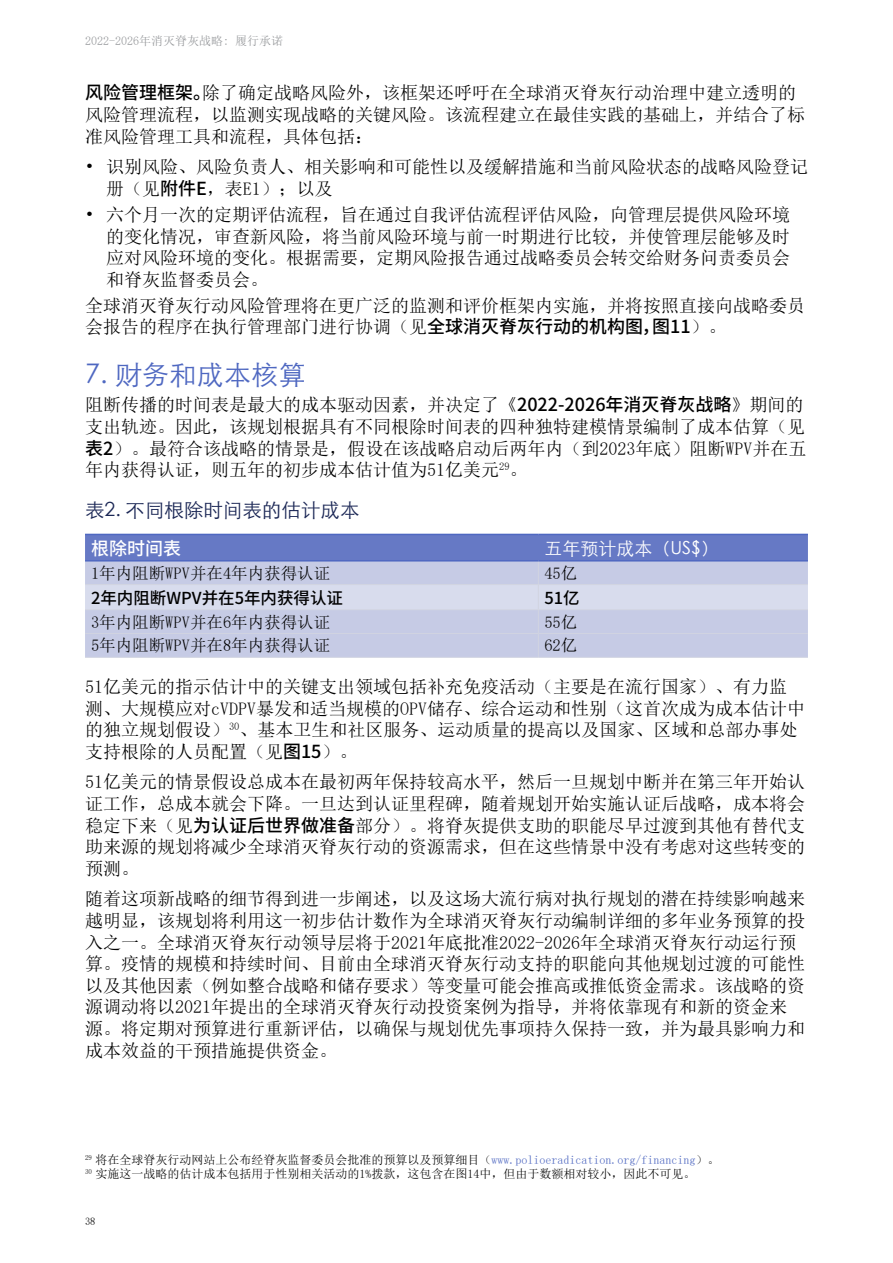
<style>
.page{position:relative;width:893px;height:1263px;background:#fff}
.page>*{position:absolute;margin:0;border:0;box-sizing:border-box;transform-origin:0 0}
.t1{font:27px "ST Xihei";letter-spacing:.01em;color:#4f68c1}
.Figure_Title_Chinese{font:19.5px "ST Xihei";color:#1b2755}
.Body_Text_Chinese{font:18px/21.6px "Sim Sun";color:#000}
.Table_Heading_Chines{font:18px "ST Xihei";color:#fff}
.Table_Heading_Chines-2{font:500 18px "Noto Sans CJ Ksc";color:#fff}
.Table_Text_Chinese{font:16.5px "Sim Sun";color:#000}
.Table_Text_Chinese-2{font:500 16.5px "Noto Sans CJ Ksc";color:#000}
.Footnote_1_Chinies{font:12px "Sim Sun";color:#000}
.t2{font:12px "Sim Sun";color:#939598}
.t3{font:10.5px "Sim Sun";color:#000}
.s1{font-family:"Noto Sans CJ Ksc";font-weight:500}
.s2{color:#4f68c1}
</style>
<div class="page">
<svg style="left:85px;top:535px;width:723px;height:122px;background:#b5bddf"></svg>
<hr style="left:85px;top:657px;width:453px;height:1px;background:#d1d4e1">
<hr style="left:538px;top:657px;width:270px;height:1px;background:#d1d4e1">
<hr style="left:85px;top:534px;width:453px;height:1px;background:#4f68c1">
<hr style="left:538px;top:534px;width:270px;height:1px;background:#4f68c1">
<hr style="left:85px;top:560px;width:453px;height:1px;background:#4f68c1">
<hr style="left:538px;top:560px;width:270px;height:1px;background:#4f68c1">
<p class="t2" style="left:85px;top:34px;width:199px">2022-2026年消灭脊灰战略: 履行承诺</p>
<p class="Body_Text_Chinese" style="left:85px;top:82px;width:721px"><span class="s1">风险管理框架。</span>除了确定战略风险外，该框架还呼吁在全球消灭脊灰行动治理中建立透明的风险管理流程，以监测实现战略的关键风险。该流程建立在最佳实践的基础上，并结合了标准风险管理工具和流程，具体包括：</p>
<p class="Body_Text_Chinese" style="left:106px;top:156px;width:703px;text-indent:-21px">• 识别风险、风险负责人、相关影响和可能性以及缓解措施和当前风险状态的战略风险登记册（见<span class="s1">附件E</span>，表E1）；以及</p>
<p class="Body_Text_Chinese" style="left:106px;top:204px;width:685px;text-align:justify;text-indent:-21px">• 六个月一次的定期评估流程，旨在通过自我评估流程评估风险，向管理层提供风险环境的变化情况，审查新风险，将当前风险环境与前一时期进行比较，并使管理层能够及时应对风险环境的变化。根据需要，定期风险报告通过战略委员会转交给财务问责委员会和脊灰监督委员会。</p>
<p class="Body_Text_Chinese" style="left:85px;top:295px;width:722px">全球消灭脊灰行动风险管理将在更广泛的监测和评价框架内实施，并将按照直接向战略委员会报告的程序在执行管理部门进行协调（见<span class="s1">全球消灭脊灰行动的机构图，图11</span>）。</p>
<h2 class="t1" style="left:85px;top:354px;width:222px">7. 财务和成本核算</h2>
<h2 class="Body_Text_Chinese" style="left:85px;top:394px;width:723px">阻断传播的时间表是最大的成本驱动因素，并决定了《<span class="s1">2022-2026年消灭脊灰战略</span>》期间的支出轨迹。因此，该规划根据具有不同根除时间表的四种独特建模情景编制了成本估算（见<span class="s1">表2</span>）。最符合该战略的情景是，假设在该战略启动后两年内（到2023年底）阻断WPV并在五年内获得认证，则五年的初步成本估计值为51亿美元<sup>29</sup>。</h2>
<p class="Figure_Title_Chinese" style="left:85px;top:495px;width:276px">表2. 不同根除时间表的估计成本</p>
<p class="Table_Heading_Chines-2" style="left:91px;top:538px;width:91px">根除时间表</p>
<p class="Table_Heading_Chines" style="left:544px;top:534px;width:176px">五年预计成本（US$）</p>
<p class="Table_Text_Chinese" style="left:91px;top:564px;width:241px">1年内阻断WPV并在4年内获得认证</p>
<p class="Table_Text_Chinese" style="left:544px;top:564px;width:34px">45亿</p>
<p class="Table_Text_Chinese-2" style="left:91px;top:588px;width:254px">2年内阻断WPV并在5年内获得认证</p>
<p class="Table_Text_Chinese-2" style="left:544px;top:588px;width:37px">51亿</p>
<p class="Table_Text_Chinese" style="left:91px;top:613px;width:241px">3年内阻断WPV并在6年内获得认证</p>
<p class="Table_Text_Chinese" style="left:544px;top:613px;width:34px">55亿</p>
<p class="Table_Text_Chinese" style="left:91px;top:637px;width:241px">5年内阻断WPV并在8年内获得认证</p>
<p class="Table_Text_Chinese" style="left:544px;top:637px;width:34px">62亿</p>
<p class="Body_Text_Chinese" style="left:85px;top:676px;width:721px">51亿美元的指示估计中的关键支出领域包括补充免疫活动（主要是在流行国家）、有力监测、大规模应对cVDPV暴发和适当规模的OPV储存、综合运动和性别（这首次成为成本估计中的独立规划假设）<sup>30</sup>、基本卫生和社区服务、运动质量的提高以及国家、区域和总部办事处支持根除的人员配置（见<span class="s1">图15</span>）。</p>
<p class="Body_Text_Chinese" style="left:85px;top:771px;width:721px;text-align:justify">51亿美元的情景假设总成本在最初两年保持较高水平，然后一旦规划中断并在第三年开始认证工作，总成本就会下降。一旦达到认证里程碑，随着规划开始实施认证后战略，成本将会稳定下来（见<span class="s1">为认证后世界做准备</span>部分）。将脊灰提供支助的职能尽早过渡到其他有替代支助来源的规划将减少全球消灭脊灰行动的资源需求，但在这些情景中没有考虑对这些转变的预测。</p>
<p class="Body_Text_Chinese" style="left:85px;top:888px;width:721px">随着这项新战略的细节得到进一步阐述，以及这场大流行病对执行规划的潜在持续影响越来越明显，该规划将利用这一初步估计数作为全球消灭脊灰行动编制详细的多年业务预算的投入之一。全球消灭脊灰行动领导层将于2021年底批准2022-2026年全球消灭脊灰行动运行预算。疫情的规模和持续时间、目前由全球消灭脊灰行动支持的职能向其他规划过渡的可能性以及其他因素（例如整合战略和储存要求）等变量可能会推高或推低资金需求。该战略的资源调动将以2021年提出的全球消灭脊灰行动投资案例为指导，并将依靠现有和新的资金来源。将定期对预算进行重新评估，以确保与规划优先事项持久保持一致，并为最具影响力和成本效益的干预措施提供资金。</p>
<p class="Footnote_1_Chinies" style="left:85px;top:1153px;width:636px"><sup>29</sup> 将在全球脊灰行动网站上公布经脊灰监督委员会批准的预算以及预算细目（<span class="s2">www.polioeradication.org/financing</span>）。</p>
<p class="Footnote_1_Chinies" style="left:85px;top:1167px;width:612px"><sup>30</sup> 实施这一战略的估计成本包括用于性别相关活动的1%拨款，这包含在图14中，但由于数额相对较小，因此不可见。</p>
<p class="t3" style="left:85px;top:1215px;width:12px">38</p>
</div>
